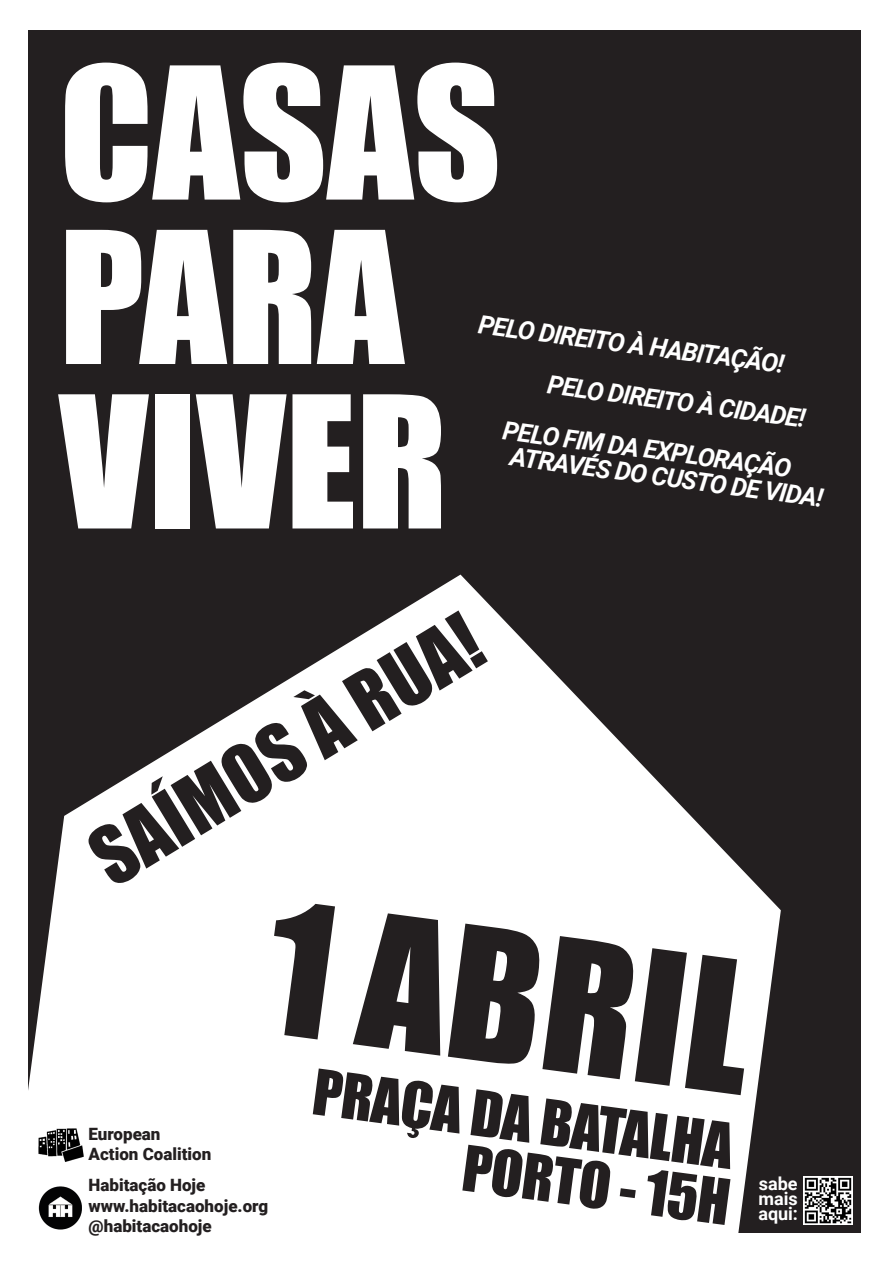
<style>
.page{position:relative;width:893px;height:1263px;background:#fff}
.page>*{position:absolute;margin:0;border:0;box-sizing:border-box;transform-origin:0 0}
.t1{font:169.65px/164.4px "Impact";color:#fff}
.t2{font:169.65px "Impact";color:#231f20}
.t3{font:74.25px "Impact";color:#231f20}
.t4{font:58.35px "Impact";color:#231f20}
.t5{font:italic 700 25.5px "Roboto";color:#fff}
.t6{font:700 18px/14.9px "Roboto";color:#fff;text-align:justify}
.t7{font:900 16.95px/20.4px "Roboto";color:#231f20}
</style>
<div class="page">
<div style="left:28px;top:30px;width:833px;height:1203px;background:#231f20"></div>
<svg style="left:28px;top:575px;width:753px;height:658px;fill:#fff"></svg>
<img style="left:35px;top:1181px;width:46px;height:52px">
<img style="left:33px;top:1129px;width:56px;height:34px">
<img style="left:804px;top:1177px;width:49px;height:47px">
<p class="t1" style="left:59px;top:46px;width:443px">CASAS<br>PARA<br>VIVER</p>
<p class="t5" style="left:481px;top:307px;width:310px;rotate:7deg">PELO DIREITO À HABITAÇÃO!</p>
<p class="t5" style="left:550px;top:368px;width:262px;rotate:7deg">PELO DIREITO À CIDADE!</p>
<p class="t5" style="left:505px;top:413px;width:292px;rotate:7deg">PELO FIM DA EXPLORAÇÃO</p>
<p class="t5" style="left:512px;top:440px;width:317px;rotate:7deg">ATRAVÉS DO CUSTO DE VIDA!</p>
<p class="t3" style="left:68px;top:813px;width:442px;rotate:-31deg">SAÍMOS À RUA!</p>
<p class="t2" style="left:284px;top:837px;width:487px;rotate:7deg">1 ABRIL</p>
<p class="t4" style="left:318px;top:1048px;width:424px;rotate:7deg">PRAÇA DA BATALHA</p>
<p class="t7" style="left:89px;top:1123px;width:124px">European<br>Action Coalition</p>
<p class="t4" style="left:468px;top:1123px;width:271px;rotate:7deg">PORTO - 15H</p>
<p class="t6" style="left:758px;top:1176px;width:41px">sabe mais aqui:</p>
<p class="t7" style="left:89px;top:1174px;width:181px">Habitação Hoje www.habitacaohoje.org @habitacaohoje</p>
</div>
